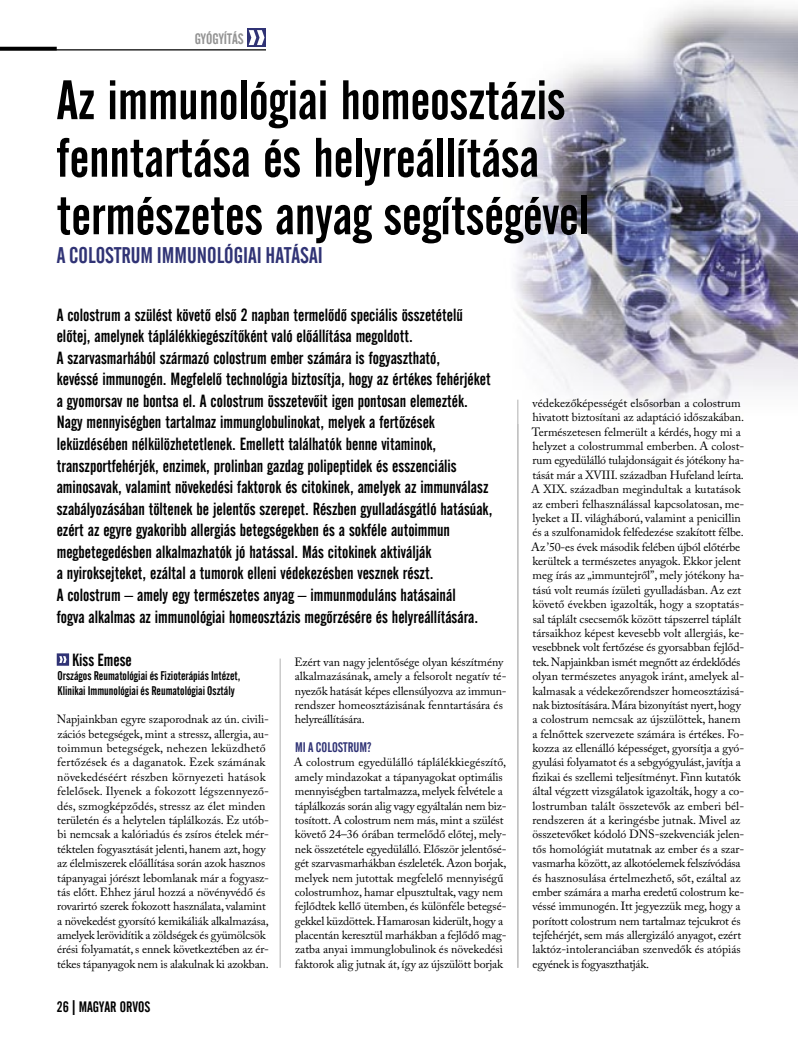
<style>
.page{position:relative;width:798px;height:1053px;background:#fff}
.page>*{position:absolute;margin:0;border:0;box-sizing:border-box;transform-origin:0 0}
._02-Cim1-Főcím{font:55px/57.5px "Hu Alternate Gothic No 2 BT Regular";color:#000}
._23-Focim2{font:22.5px "Hu Alternate Gothic No 2 BT Regular";color:#303375}
._03-Lead{font:17.5px/21.5px "Hu Alternate Gothic No 2 BT Regular";color:#000}
._13-Szerző2{font:17.5px "Hu Alternate Gothic No 2 BT Regular";color:#000}
.t1{font:15px "Hu Alternate Gothic No 2 BT Regular";color:#000}
.t2{font:15px "Hu Alternate Gothic No 2 BT Regular";color:#939393}
._06-Cím2-Közcím{font:13.75px "Hu Alternate Gothic No 2 BT Regular";color:#303375}
._14-Szerző3{font:12.5px/14.4px "Hu Alternate Gothic No 2 BT Regular";color:#000}
._04-Kenyérszöveg{font:11.88px/14.4px "Adobe Caslon Pro";letter-spacing:-.005em;color:#000}
.s1{font-size:21px}
</style>
<div class="page">
<hr style="left:0;top:49px;width:266px;height:1px;background:#000">
<hr style="left:0;top:47px;width:57px;height:3px;background:#000">
<div style="left:247px;top:28px;width:19px;height:19px;background:#303375"></div>
<svg style="left:249px;top:30px;width:15px;height:15px"></svg>
<img style="left:516px;top:5px;width:281px;height:418px">
<svg style="left:57px;top:653px;width:12px;height:12px"></svg>
<hr style="left:517px;top:399px;width:1px;height:568px;background:#c0c0c0">
<hr style="left:279px;top:658px;width:2px;height:309px;background:#c0c0c0">
<p class="t2" style="left:195px;top:30px;width:50px">GYÓGYÍTÁS</p>
<p class="_02-Cim1-Főcím" style="left:57px;top:72px;width:533px">Az immunológiai homeosztázis fenntartása és helyreállítása természetes anyag segítségével</p>
<p class="_23-Focim2" style="left:57px;top:243px;width:267px">A COLOSTRUM IMMUNOLÓGIAI HATÁSAI</p>
<p class="_03-Lead" style="left:57px;top:304px;width:437px">A colostrum a szülést követõ elsõ 2 napban termelõdõ speciális összetételû elõtej, amelynek táplálékkiegészítõként való elõállítása megoldott.<br>A szarvasmarhából származó colostrum ember számára is fogyasztható,<br>kevéssé immunogén. Megfelelõ technológia biztosítja, hogy az értékes fehérjéket a gyomorsav ne bontsa el. A colostrum összetevõit igen pontosan elemezték.<br>Nagy mennyiségben tartalmaz immunglobulinokat, melyek a fertõzések leküzdésében nélkülözhetetlenek. Emellett találhatók benne vitaminok, transzportfehérjék, enzimek, prolinban gazdag polipeptidek és esszenciális aminosavak, valamint növekedési faktorok és citokinek, amelyek az immunválasz szabályozásában töltenek be jelentõs szerepet. Részben gyulladásgátló hatásúak, ezért az egyre gyakoribb allergiás betegségekben és a sokféle autoimmun megbetegedésben alkalmazhatók jó hatással. Más citokinek aktiválják<br>a nyiroksejteket, ezáltal a tumorok elleni védekezésben vesznek részt.<br>A colostrum – amely egy természetes anyag – immunmoduláns hatásainál<br>fogva alkalmas az immunológiai homeosztázis megõrzésére és helyreállítására.</p>
<p class="_13-Szerző2" style="left:72px;top:650px;width:61px">Kiss Emese</p>
<p class="_14-Szerző3" style="left:57px;top:668px;width:184px">Országos Reumatológiai és Fizioterápiás Intézet,<br>Klinikai Immunológiai és Reumatológiai Osztály</p>
<p class="_04-Kenyérszöveg" style="left:57px;top:712px;width:213px">Napjainkban egyre szaporodnak az ún. civili&shy;zációs betegségek, mint a stressz, allergia, au&shy;toimmun betegségek, nehezen leküzdhető fertőzések és a daganatok. Ezek számának növekedéséért részben környezeti hatások felelősek. Ilyenek a fokozott légszennyező&shy;dés, szmogképződés, stressz az élet minden területén és a helytelen táplálkozás. Ez utób&shy;bi nemcsak a kalóriadús és zsíros ételek mér&shy;téktelen fogyasztását jelenti, hanem azt, hogy az élelmiszerek előállítása során azok hasznos tápanyagai jórészt lebomlanak már a fogyasz&shy;tás előtt. Ehhez járul hozzá a növényvédő és rovarirtó szerek fokozott használata, valamint a növekedést gyorsító kemikáliák alkalmazása, amelyek lerövidítik a zöldségek és gyümölcsök érési folyamatát, s ennek következtében az ér&shy;tékes tápanyagok nem is alakulnak ki azokban.</p>
<p class="t1" style="left:57px;top:998px;width:95px">26 <span class="s1">I</span> MAGYAR ORVOS</p>
<p class="_04-Kenyérszöveg" style="left:294px;top:654px;width:214px">Ezért van nagy jelentősége olyan készítmény alkalmazásának, amely a felsorolt negatív té&shy;nyezők hatását képes ellensúlyozva az immun&shy;rendszer homeosztázisának fenntartására és helyreállítására.</p>
<p class="_06-Cím2-Közcím" style="left:295px;top:739px;width:78px">MI A COLOSTRUM?</p>
<p class="_04-Kenyérszöveg" style="left:293px;top:755px;width:214px">A colostrum egyedülálló táplálékkiegészítő, amely mindazokat a tápanyagokat optimális mennyiségben tartalmazza, melyek felvétele a táplálkozás során alig vagy egyáltalán nem biz&shy;tosított. A colostrum nem más, mint a szülést követő 24–36 órában termelődő előtej, mely&shy;nek összetétele egyedülálló. Először jelentősé&shy;gét szarvasmarhákban észleleték. Azon borjak, melyek nem jutottak megfelelő mennyiségű colostrumhoz, hamar elpusztultak, vagy nem fejlődtek kellő ütemben, és különféle betegsé&shy;gekkel küzdöttek. Hamarosan kiderült, hogy a placentán keresztül marhákban a fejlődő mag&shy;zatba anyai immunglobulinok és növekedési faktorok alig jutnak át, így az újszülött borjak</p>
<p class="_04-Kenyérszöveg" style="left:531px;top:395px;width:214px">védekezőképességét elsősorban a colostrum hivatott biztosítani az adaptáció időszakában.<br>Természetesen felmerült a kérdés, hogy mi a helyzet a colostrummal emberben. A colost&shy;rum egyedülálló tulajdonságait és jótékony ha&shy;tását már a XVIII. században Hufeland leírta.<br>A XIX. században megindultak a kutatások az emberi felhasználással kapcsolatosan, me&shy;lyeket a II. világháború, valamint a penicillin és a szulfonamidok felfedezése szakított félbe.<br>Az ’50-es évek második felében újból előtérbe kerültek a természetes anyagok. Ekkor jelent meg írás az „immuntejről”, mely jótékony ha&shy;tású volt reumás ízületi gyulladásban. Az ezt követő években igazolták, hogy a szoptatás&shy;sal táplált csecsemők között tápszerrel táplált társaikhoz képest kevesebb volt allergiás, ke&shy;vesebbnek volt fertőzése és gyorsabban fejlőd&shy;tek. Napjainkban ismét megnőtt az érdeklődés olyan természetes anyagok iránt, amelyek al&shy;kalmasak a védekezőrendszer homeosztázisá&shy;nak biztosítására. Mára bizonyítást nyert, hogy a colostrum nemcsak az újszülöttek, hanem a felnőttek szervezete számára is értékes. Fo&shy;kozza az ellenálló képességet, gyorsítja a gyó&shy;gyulási folyamatot és a sebgyógyulást, javítja a fizikai és szellemi teljesítményt. Finn kutatók által végzett vizsgálatok igazolták, hogy a co&shy;lostrumban talált összetevők az emberi bél&shy;rendszeren át a keringésbe jutnak. Mivel az összetevőket kódoló DNS-szekvenciák jelen&shy;tős homológiát mutatnak az ember és a szar&shy;vasmarha között, az alkotóelemek felszívódása és hasznosulása értelmezhető, sőt, ezáltal az ember számára a marha eredetű colostrum ke&shy;véssé immunogén. Itt jegyezzük meg, hogy a porított colostrum nem tartalmaz tejcukrot és tejfehérjét, sem más allergizáló anyagot, ezért laktóz-intoleranciában szenvedők és atópiás egyének is fogyaszthatják.</p>
</div>
